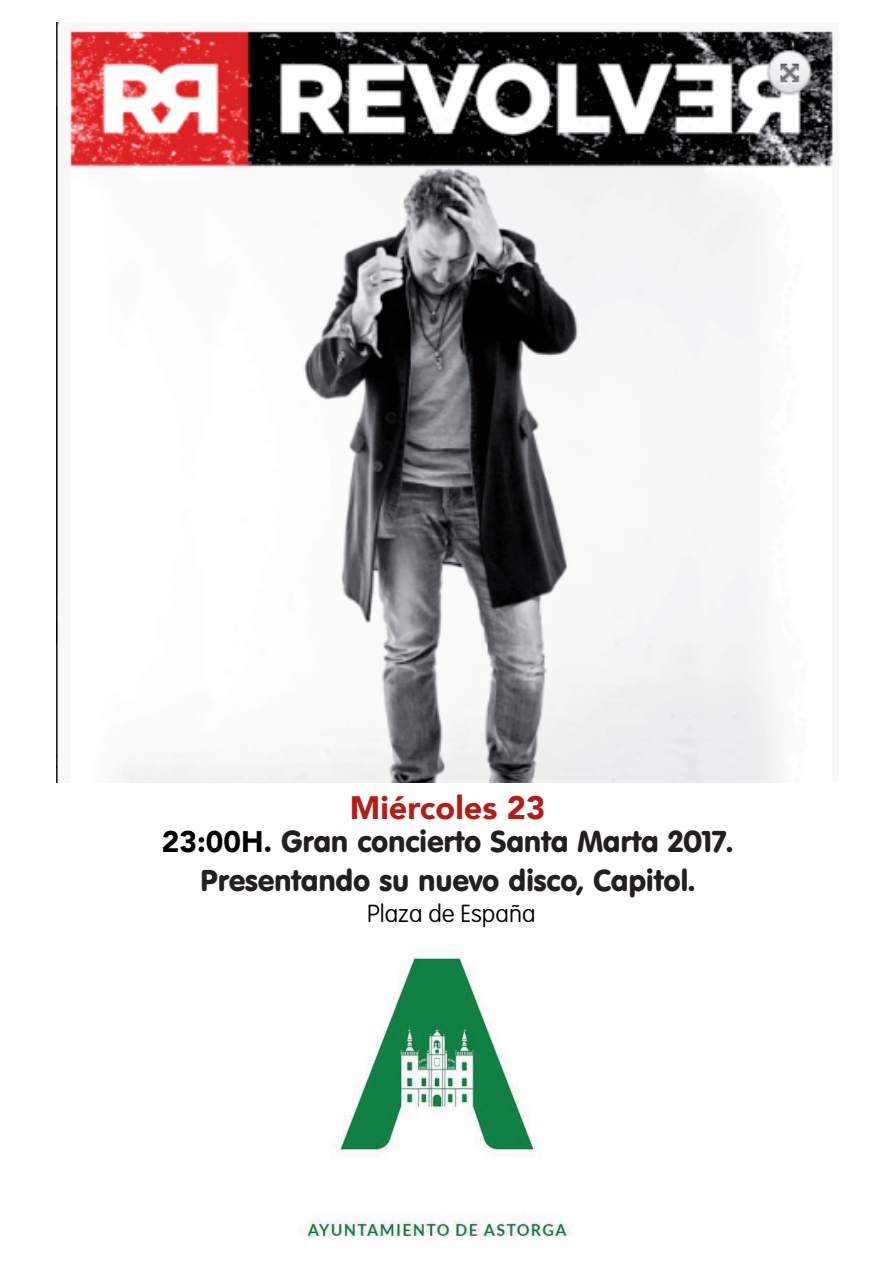
<style>
.page{position:relative;width:893px;height:1276px;background:#fff}
.page>*{position:absolute;margin:0;border:0;box-sizing:border-box;transform-origin:0 0}
.t1{font:900 32.4px "Avenir";color:#b41d15}
.t2{font:29.7px/39px "VAG Rounded BT";letter-spacing:-.01em;color:#231f20;text-align:center}
.t3{font:100 24.3px "VAG Rounded";color:#000}
.s1{font-family:"Avenir";font-weight:900;color:#000}
</style>
<div class="page">
<img style="left:57px;top:22px;width:776px;height:760px">
<img style="left:302px;top:957px;width:270px;height:280px">
<p class="t1" style="left:350px;top:779px;width:197px">Miércoles 23</p>
<p class="t2" style="left:162px;top:821px;width:573px"><span class="s1">23:00H.</span> Gran concierto Santa Marta 2017.<br>Presentando su nuevo disco, Capitol.</p>
<p class="t3" style="left:367px;top:899px;width:170px">Plaza de España</p>
</div>
